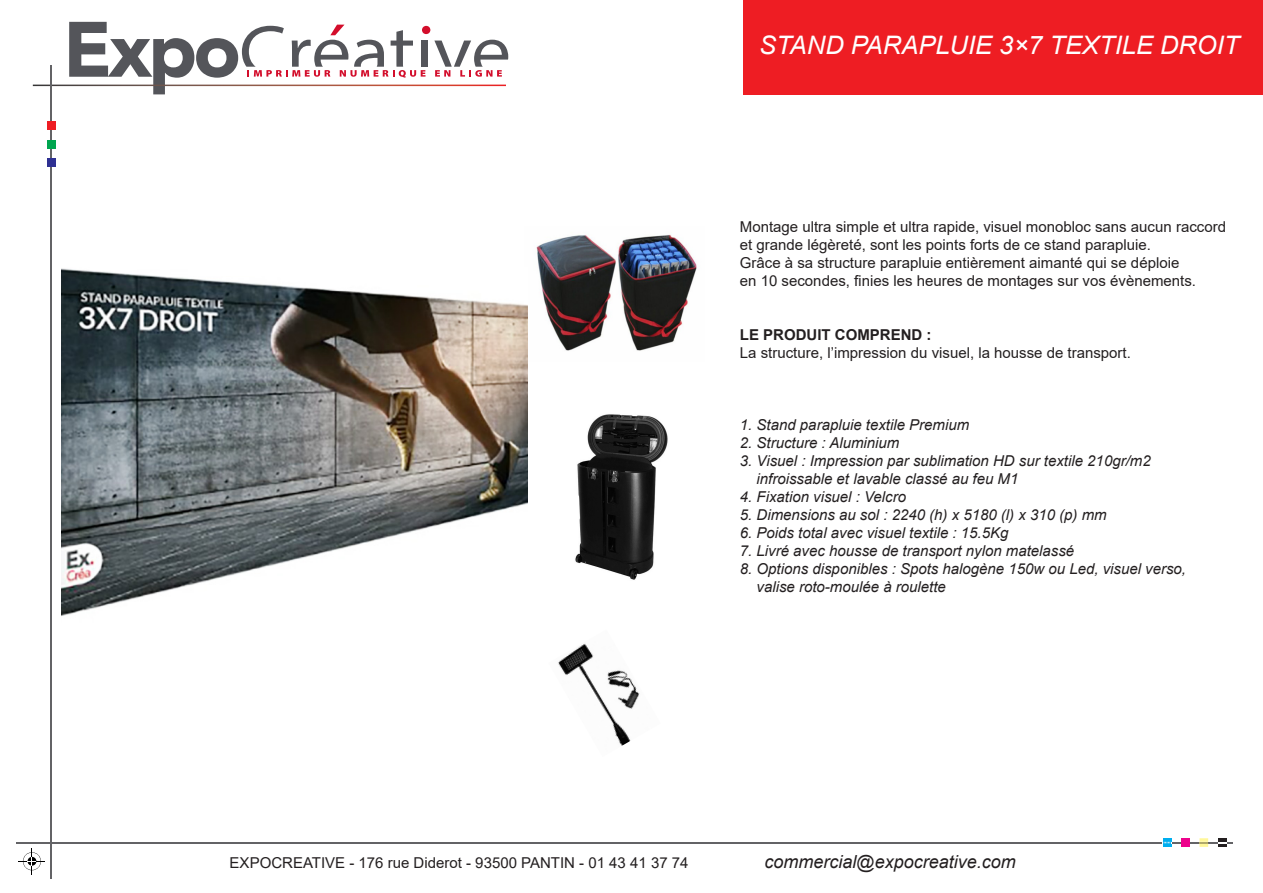
<style>
.page{position:relative;width:1263px;height:893px;background:#fff}
.page>*{position:absolute;margin:0;border:0;box-sizing:border-box;transform-origin:0 0}
.t1{font:italic 25.5px "Arial";color:#fff}
.t2{font:italic 18px "Arial";color:#231f20}
.t3{font:italic 15px "Arial";color:#231f20}
.t4{font:15px "Arial";color:#231f20}
.t5{font:700 15px "Arial";color:#231f20}
</style>
<div class="page">
<div style="left:421px;top:41px;width:7px;height:26px;background:#54555a"></div>
<svg style="left:434px;top:40px;width:74px;height:37px"></svg>
<svg style="left:69px;top:22px;width:356px;height:72px"></svg>
<div style="left:422px;top:26px;width:8px;height:8px;background:#d30d2b;border-radius:50%"></div>
<hr style="left:33px;top:85px;width:473px;height:1px;background:#fff">
<hr style="left:50px;top:65px;width:2px;height:813px;background:#636366">
<hr style="left:17px;top:842px;width:1216px;height:1px;background:#636366">
<svg style="left:19px;top:848px;width:26px;height:26px"></svg>
<svg style="left:1218px;top:838px;width:9px;height:9px"></svg>
<svg style="left:1163px;top:838px;width:8px;height:9px"></svg>
<svg style="left:1199px;top:838px;width:9px;height:9px"></svg>
<div style="left:1181px;top:838px;width:8px;height:9px;background:#ed028c"></div>
<div style="left:47px;top:158px;width:9px;height:9px;background:#2e3092"></div>
<div style="left:47px;top:122px;width:9px;height:8px;background:#ee1d23"></div>
<div style="left:47px;top:140px;width:9px;height:9px;background:#00a54f"></div>
<img style="left:536px;top:234px;width:161px;height:117px">
<img style="left:575px;top:414px;width:93px;height:166px">
<img style="left:558px;top:643px;width:82px;height:103px">
<div style="left:743px;top:0;width:520px;height:94px;background:#ee1d23"></div>
<img style="left:62px;top:268px;width:466px;height:348px">
<p class="t1" style="left:759px;top:29px;width:482px">STAND PARAPLUIE 3×7 TEXTILE DROIT</p>
<p class="t4" style="left:740px;top:216px;width:488px">Montage ultra simple et ultra rapide, visuel monobloc sans aucun raccord</p>
<p class="t4" style="left:740px;top:234px;width:413px">et grande légèreté, sont les points forts de ce stand parapluie.</p>
<p class="t4" style="left:740px;top:252px;width:441px">Grâce à sa structure parapluie entièrement aimanté qui se déploie</p>
<p class="t4" style="left:740px;top:270px;width:458px">en 10 secondes, finies les heures de montages sur vos évènements.</p>
<p class="t5" style="left:740px;top:324px;width:193px">LE PRODUIT COMPREND :</p>
<p class="t4" style="left:740px;top:342px;width:392px">La structure, l’impression du visuel, la housse de transport.</p>
<p class="t3" style="left:740px;top:415px;width:231px">1. Stand parapluie textile Premium</p>
<p class="t3" style="left:740px;top:433px;width:161px">2. Structure : Aluminium</p>
<p class="t3" style="left:740px;top:451px;width:412px">3. Visuel : Impression par sublimation HD sur textile 210gr/m2</p>
<p class="t3" style="left:757px;top:469px;width:263px">infroissable et lavable classé au feu M1</p>
<p class="t3" style="left:740px;top:487px;width:168px">4. Fixation visuel : Velcro</p>
<p class="t3" style="left:740px;top:505px;width:368px">5. Dimensions au sol : 2240 (h) x 5180 (l) x 310 (p) mm</p>
<p class="t3" style="left:740px;top:523px;width:270px">6. Poids total avec visuel textile : 15.5Kg</p>
<p class="t3" style="left:740px;top:541px;width:336px">7. Livré avec housse de transport nylon matelassé</p>
<p class="t3" style="left:740px;top:559px;width:448px">8. Options disponibles : Spots halogène 150w ou Led, visuel verso,</p>
<p class="t3" style="left:757px;top:577px;width:191px">valise roto-moulée à roulette</p>
<p class="t4" style="left:230px;top:853px;width:460px">EXPOCREATIVE - 176 rue Diderot - 93500 PANTIN - 01 43 41 37 74</p>
<p class="t2" style="left:765px;top:850px;width:253px">commercial@expocreative.com</p>
</div>
